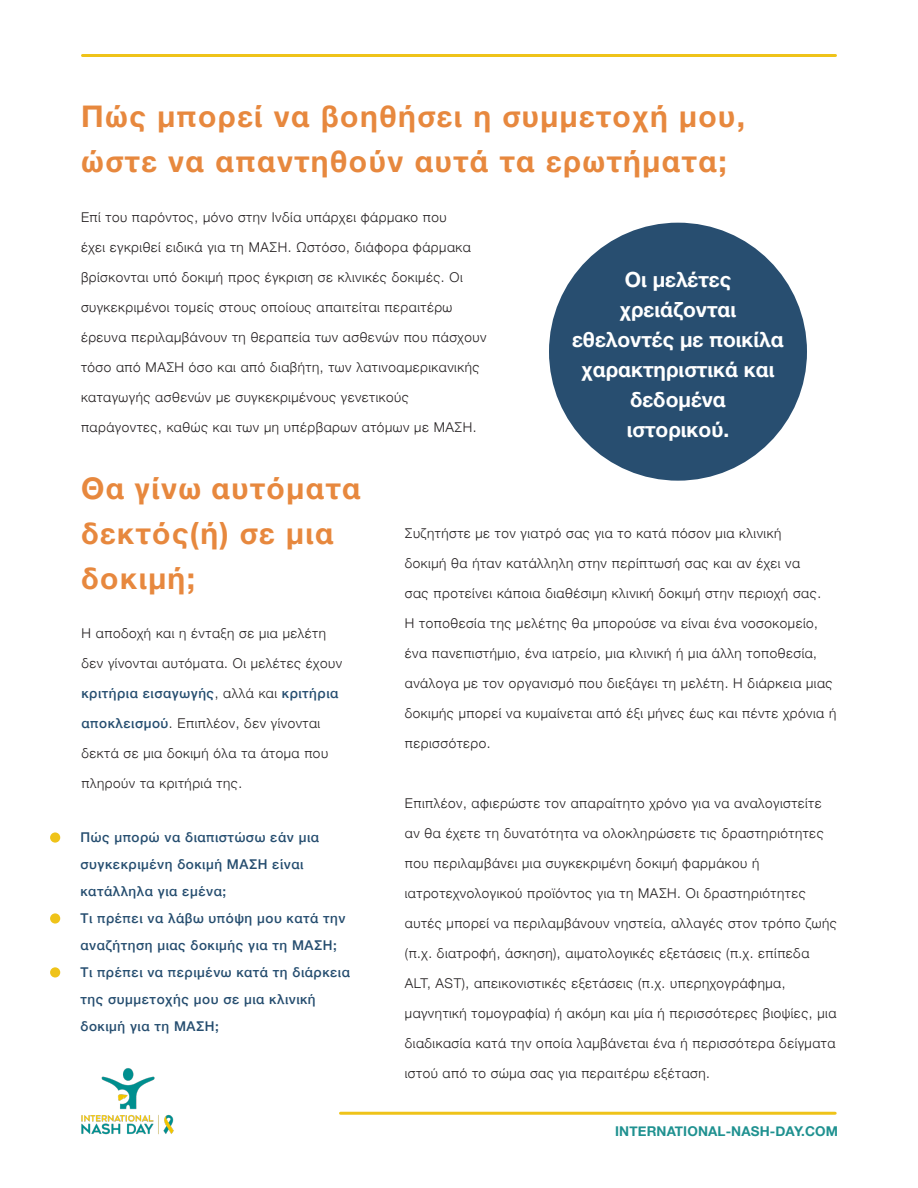
<style>
.page{position:relative;width:918px;height:1188px;background:#fff}
.page>*{position:absolute;margin:0;border:0;box-sizing:border-box;transform-origin:0 0}
.t1{font:700 30px/45px "Helvetica Neue";letter-spacing:.05em;color:#e7883e}
.t2{font:700 21px/30px "Helvetica Neue";color:#fff;text-align:center}
.t3{font:300 13.5px "Helvetica Neue";letter-spacing:.04em;color:#231f20}
.t4{font:500 13.5px/27px "Helvetica Neue";letter-spacing:.04em;color:#254d6f}
.t5{font:700 13.5px "Helvetica Neue";letter-spacing:.01em;color:#1f9190}
.s1{font-weight:300;color:#231f20}
.s2{font-weight:500;color:#254d6f}
</style>
<div class="page">
<img style="left:81px;top:1068px;width:93px;height:67px">
<hr style="left:82px;top:54px;width:754px;height:3px;background:#efc319">
<hr style="left:340px;top:1112px;width:495px;height:3px;background:#efc319">
<div style="left:549px;top:223px;width:258px;height:258px;background:#284e70;border-radius:50%"></div>
<div style="left:50px;top:832px;width:10px;height:11px;background:#efc319;border-radius:50%"></div>
<div style="left:50px;top:967px;width:10px;height:11px;background:#efc319;border-radius:50%"></div>
<div style="left:50px;top:913px;width:10px;height:11px;background:#efc319;border-radius:50%"></div>
<p class="t1" style="left:81px;top:95px;width:666px">Πώς μπορεί να βοηθήσει η συμμετοχή μου, ώστε να απαντηθούν αυτά τα ερωτήματα;</p>
<p class="t3" style="left:81px;top:206px;width:367px">Επί του παρόντος, μόνο στην Ινδία υπάρχει φάρμακο που</p>
<p class="t3" style="left:81px;top:236px;width:391px">έχει εγκριθεί ειδικά για τη ΜΑΣΗ. Ωστόσο, διάφορα φάρμακα</p>
<p class="t3" style="left:81px;top:266px;width:383px">βρίσκονται υπό δοκιμή προς έγκριση σε κλινικές δοκιμές. Οι</p>
<p class="t3" style="left:81px;top:296px;width:373px">συγκεκριμένοι τομείς στους οποίους απαιτείται περαιτέρω</p>
<p class="t3" style="left:81px;top:326px;width:407px">έρευνα περιλαμβάνουν τη θεραπεία των ασθενών που πάσχουν</p>
<p class="t3" style="left:81px;top:356px;width:400px">τόσο από ΜΑΣΗ όσο και από διαβήτη, των λατινοαμερικανικής</p>
<p class="t3" style="left:81px;top:386px;width:329px">καταγωγής ασθενών με συγκεκριμένους γενετικούς</p>
<p class="t3" style="left:81px;top:416px;width:397px">παράγοντες, καθώς και των μη υπέρβαρων ατόμων με ΜΑΣΗ.</p>
<p class="t2" style="left:572px;top:265px;width:213px">Οι μελέτες χρειάζονται εθελοντές με ποικίλα χαρακτηριστικά και δεδομένα<br>ιστορικού.</p>
<p class="t1" style="left:81px;top:466px;width:281px">Θα γίνω αυτόματα δεκτός(ή) σε μια δοκιμή;</p>
<p class="t3" style="left:82px;top:622px;width:246px">Η αποδοχή και η ένταξη σε μια μελέτη</p>
<p class="t3" style="left:82px;top:652px;width:262px">δεν γίνονται αυτόματα. Οι μελέτες έχουν</p>
<p class="t4" style="left:82px;top:678px;width:258px">κριτήρια εισαγωγής<span class="s1">, αλλά και</span> κριτήρια</p>
<p class="t3" style="left:82px;top:712px;width:240px"><span class="s2">αποκλεισμού</span>. Επιπλέον, δεν γίνονται</p>
<p class="t3" style="left:82px;top:742px;width:248px">δεκτά σε μια δοκιμή όλα τα άτομα που</p>
<p class="t3" style="left:82px;top:772px;width:162px">πληρούν τα κριτήριά της.</p>
<p class="t4" style="left:81px;top:823px;width:240px">Πώς μπορώ να διαπιστώσω εάν μια συγκεκριμένη δοκιμή ΜΑΣΗ είναι κατάλληλα για εμένα;</p>
<p class="t4" style="left:81px;top:904px;width:267px">Τι πρέπει να λάβω υπόψη μου κατά την αναζήτηση μιας δοκιμής για τη ΜΑΣΗ;</p>
<p class="t4" style="left:81px;top:958px;width:271px">Τι πρέπει να περιμένω κατά τη διάρκεια της συμμετοχής μου σε μια κλινική δοκιμή για τη ΜΑΣΗ;</p>
<p class="t3" style="left:405px;top:522px;width:378px">Συζητήστε με τον γιατρό σας για το κατά πόσον μια κλινική</p>
<p class="t3" style="left:405px;top:552px;width:397px">δοκιμή θα ήταν κατάλληλη στην περίπτωσή σας και αν έχει να</p>
<p class="t3" style="left:405px;top:582px;width:418px">σας προτείνει κάποια διαθέσιμη κλινική δοκιμή στην περιοχή σας.</p>
<p class="t3" style="left:405px;top:612px;width:415px">Η τοποθεσία της μελέτης θα μπορούσε να είναι ένα νοσοκομείο,</p>
<p class="t3" style="left:405px;top:642px;width:414px">ένα πανεπιστήμιο, ένα ιατρείο, μια κλινική ή μια άλλη τοποθεσία,</p>
<p class="t3" style="left:405px;top:672px;width:429px">ανάλογα με τον οργανισμό που διεξάγει τη μελέτη. Η διάρκεια μιας</p>
<p class="t3" style="left:405px;top:702px;width:433px">δοκιμής μπορεί να κυμαίνεται από έξι μήνες έως και πέντε χρόνια ή</p>
<p class="t3" style="left:405px;top:732px;width:87px">περισσότερο.</p>
<p class="t3" style="left:405px;top:792px;width:418px">Επιπλέον, αφιερώστε τον απαραίτητο χρόνο για να αναλογιστείτε</p>
<p class="t3" style="left:405px;top:822px;width:420px">αν θα έχετε τη δυνατότητα να ολοκληρώσετε τις δραστηριότητες</p>
<p class="t3" style="left:405px;top:852px;width:356px">που περιλαμβάνει μια συγκεκριμένη δοκιμή φαρμάκου ή</p>
<p class="t3" style="left:405px;top:882px;width:402px">ιατροτεχνολογικού προϊόντος για τη ΜΑΣΗ. Οι δραστηριότητες</p>
<p class="t3" style="left:405px;top:912px;width:434px">αυτές μπορεί να περιλαμβάνουν νηστεία, αλλαγές στον τρόπο ζωής</p>
<p class="t3" style="left:405px;top:942px;width:406px">(π.χ. διατροφή, άσκηση), αιματολογικές εξετάσεις (π.χ. επίπεδα</p>
<p class="t3" style="left:405px;top:972px;width:382px">ALT, AST), απεικονιστικές εξετάσεις (π.χ. υπερηχογράφημα,</p>
<p class="t3" style="left:405px;top:1002px;width:433px">μαγνητική τομογραφία) ή ακόμη και μία ή περισσότερες βιοψίες, μια</p>
<p class="t3" style="left:405px;top:1032px;width:432px">διαδικασία κατά την οποία λαμβάνεται ένα ή περισσότερα δείγματα</p>
<p class="t3" style="left:405px;top:1062px;width:307px">ιστού από το σώμα σας για περαιτέρω εξέταση.</p>
<p class="t5" style="left:615px;top:1120px;width:224px">INTERNATIONAL-NASH-DAY.COM</p>
</div>
